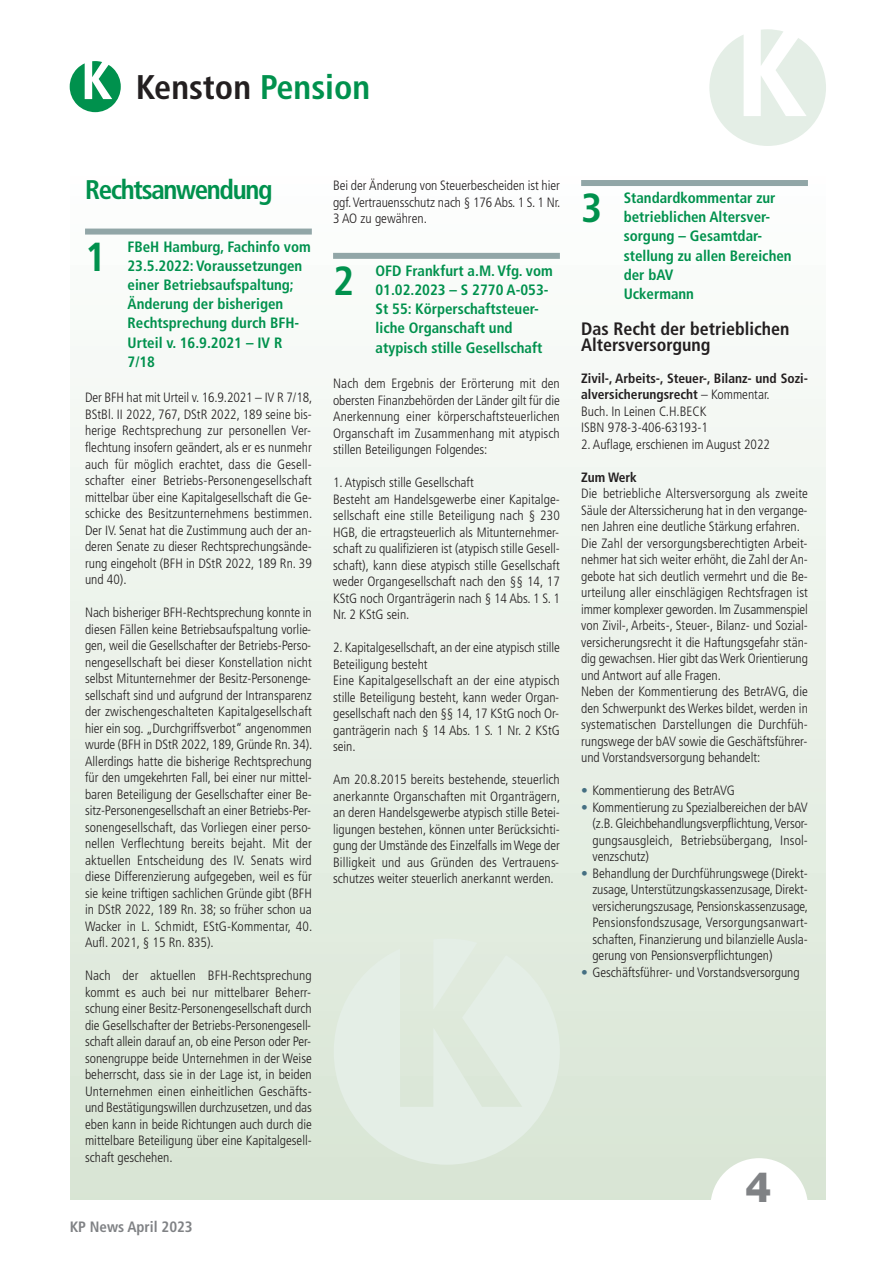
<style>
.page{position:relative;width:893px;height:1263px;background:#fff}
.page>*{position:absolute;margin:0;border:0;box-sizing:border-box;transform-origin:0 0}
.t1{font:800 42px "Helvetica Neue";color:#808285}
.t2{font:700 condensed 40.5px "Frutiger";color:#00914d}
.t3{font:700 condensed 34.2px "Frutiger";color:#231f20}
.t4{font:700 condensed 27px "Frutiger";letter-spacing:-.05em;color:#00914d}
.t5{font:700 condensed 18px/16.5px "Frutiger";color:#231f20}
.t6{font:700 condensed 15px/19.2px "Frutiger";color:#00914d}
.t7{font:700 condensed 15px "Frutiger";color:#808285}
.t8{font:300 condensed 13.5px/16.5px "Frutiger";color:#231f20;text-align:justify}
.t9{font:700 condensed 13.5px/16.5px "Frutiger";color:#231f20}
.s1{color:#00914d}
.s2{font-weight:300}
.s3{color:#456f82}
</style>
<div class="page">
<div style="left:70px;top:168px;width:756px;height:1031px;background:linear-gradient(to bottom,#fdfefe,#d8e5d4)"></div>
<div style="left:710px;top:1158px;width:98px;height:98px;background:#fff;border-radius:50%"></div>
<div style="left:85px;top:229px;width:227px;height:6px;background:#91a6a7"></div>
<svg style="left:709px;top:29px;width:117px;height:117px"></svg>
<svg style="left:70px;top:61px;width:51px;height:51px"></svg>
<div style="left:333px;top:253px;width:227px;height:6px;background:#91a6a7"></div>
<div style="left:581px;top:180px;width:227px;height:6px;background:#91a6a7"></div>
<svg style="left:433px;top:938px;width:44px;height:11px"></svg>
<svg style="left:334px;top:949px;width:226px;height:216px;background:#e1ebe0"></svg>
<h3 class="t3" style="left:136px;top:73px;width:236px">Kenston <span class="s1">Pension</span></h3>
<h3 class="t4" style="left:85px;top:179px;width:189px">Rechtsanwendung</h3>
<h2 class="t2" style="left:85px;top:240px;width:23px">1</h2>
<p class="t6" style="left:127px;top:238px;width:185px">FBeH Hamburg, Fachinfo vom<br>23.5.2022: Voraussetzungen einer Betriebsaufspaltung;<br>Änderung der bisherigen<br>Rechtsprechung durch BFH-<br>Urteil v. 16.9.2021 – IV R<br>7/18</p>
<p class="t8" style="left:85px;top:391px;width:229px">Der BFH hat mit Urteil v. 16.9.2021 – IV R 7/18, BStBl. II 2022, 767, DStR 2022, 189 seine bis&shy;herige Rechtsprechung zur personellen Ver&shy;flechtung insofern geändert, als er es nunmehr auch für möglich erachtet, dass die Gesell&shy;schafter einer Betriebs-Personengesellschaft mittelbar über eine Kapitalgesellschaft die Ge&shy;schicke des Besitzunternehmens bestimmen.<br>Der IV. Senat hat die Zustimmung auch der an&shy;deren Senate zu dieser Rechtsprechungsände&shy;rung eingeholt (BFH in DStR 2022, 189 Rn. 39 und 40).</p>
<p class="t8" style="left:85px;top:605px;width:229px">Nach bisheriger BFH-Rechtsprechung konnte in diesen Fällen keine Betriebsaufspaltung vorlie&shy;gen, weil die Gesellschafter der Betriebs-Perso&shy;nengesellschaft bei dieser Konstellation nicht selbst Mitunternehmer der Besitz-Personenge&shy;sellschaft sind und aufgrund der Intransparenz der zwischengeschalteten Kapitalgesellschaft hier ein sog. „Durchgriffsverbot“ angenommen wurde (BFH in DStR 2022, 189, Gründe Rn. 34).<br>Allerdings hatte die bisherige Rechtsprechung für den umgekehrten Fall, bei einer nur mittel&shy;baren Beteiligung der Gesellschafter einer Be&shy;sitz-Personengesellschaft an einer Betriebs-Per&shy;sonengesellschaft, das Vorliegen einer perso&shy;nellen Verflechtung bereits bejaht. Mit der aktuellen Entscheidung des IV. Senats wird diese Differenzierung aufgegeben, weil es für sie keine triftigen sachlichen Gründe gibt (BFH in DStR 2022, 189 Rn. 38; so früher schon ua Wacker in L. Schmidt, EStG-Kommentar, 40.<br>Aufl. 2021, § 15 Rn. 835).</p>
<p class="t8" style="left:85px;top:968px;width:228px">Nach der aktuellen BFH-Rechtsprechung kommt es auch bei nur mittelbarer Beherr&shy;schung einer Besitz-Personengesellschaft durch die Gesellschafter der Betriebs-Personengesell&shy;schaft allein darauf an, ob eine Person oder Per&shy;sonengruppe beide Unternehmen in der Weise beherrscht, dass sie in der Lage ist, in beiden Unternehmen einen einheitlichen Geschäfts&shy;und Bestätigungswillen durchzusetzen, und das eben kann in beide Richtungen auch durch die mittelbare Beteiligung über eine Kapitalgesell&shy;schaft geschehen.</p>
<p class="t7" style="left:70px;top:1221px;width:125px">KP News April 2023</p>
<p class="t8" style="left:333px;top:178px;width:229px">Bei der Änderung von Steuerbescheiden ist hier ggf.Vertrauensschutz nach § 176 Abs. 1 S. 1 Nr.<br>3 AO zu gewähren.</p>
<h2 class="t2" style="left:333px;top:265px;width:23px">2</h2>
<p class="t6" style="left:375px;top:262px;width:179px">OFD Frankfurt a.M. Vfg. vom<br>01.02.2023 – S 2770 A-053-<br>St 55: Körperschaftsteuer&shy;liche Organschaft und atypisch stille Gesellschaft</p>
<p class="t8" style="left:333px;top:376px;width:228px">Nach dem Ergebnis der Erörterung mit den obersten Finanzbehörden der Länder gilt für die Anerkennung einer körperschaftsteuerlichen Organschaft im Zusammenhang mit atypisch stillen Beteiligungen Folgendes:</p>
<p class="t8" style="left:333px;top:475px;width:228px;text-align:left">1. Atypisch stille Gesellschaft<br>Besteht am Handelsgewerbe einer Kapitalge&shy;sellschaft eine stille Beteiligung nach § 230<br>HGB, die ertragsteuerlich als Mitunternehmer&shy;schaft zu qualifizieren ist (atypisch stille Gesell&shy;schaft), kann diese atypisch stille Gesellschaft weder Organgesellschaft nach den §§ 14, 17<br>KStG noch Organträgerin nach § 14 Abs. 1 S. 1<br>Nr. 2 KStG sein.</p>
<p class="t8" style="left:333px;top:640px;width:228px;text-align:left">2. Kapitalgesellschaft, an der eine atypisch stille Beteiligung besteht<br>Eine Kapitalgesellschaft an der eine atypisch stille Beteiligung besteht, kann weder Organ&shy;gesellschaft nach den §§ 14, 17 KStG noch Or&shy;ganträgerin nach § 14 Abs. 1 S. 1 Nr. 2 KStG sein.</p>
<p class="t8" style="left:333px;top:772px;width:229px">Am 20.8.2015 bereits bestehende, steuerlich anerkannte Organschaften mit Organträgern, an deren Handelsgewerbe atypisch stille Betei&shy;ligungen bestehen, können unter Berücksichti&shy;gung der Umstände des Einzelfalls imWege der Billigkeit und aus Gründen des Vertrauens&shy;schutzes weiter steuerlich anerkannt werden.</p>
<h2 class="t2" style="left:581px;top:192px;width:23px">3</h2>
<p class="t6" style="left:624px;top:189px;width:170px">Standardkommentar zur betrieblichen Altersver&shy;sorgung – Gesamtdar&shy;stellung zu allen Bereichen der bAV<br>Uckermann</p>
<h3 class="t5" style="left:581px;top:322px;width:210px">Das Recht der betrieblichen<br>Altersversorgung</h3>
<p class="t9" style="left:581px;top:371px;width:228px">Zivil-, Arbeits-, Steuer-, Bilanz- und Sozi&shy;alversicherungsrecht <span class="s2">– Kommentar.<br>Buch. In Leinen C.H.BECK<br>ISBN 978-3-406-63193-1</span></p>
<p class="t8" style="left:581px;top:437px;width:190px">2. Auflage, erschienen im August 2022</p>
<p class="t9" style="left:581px;top:470px;width:57px">Zum Werk</p>
<p class="t8" style="left:581px;top:486px;width:228px;text-align:left">Die betriebliche Altersversorgung als zweite Säule der Alterssicherung hat in den vergange&shy;nen Jahren eine deutliche Stärkung erfahren.<br>Die Zahl der versorgungsberechtigten Arbeit&shy;nehmer hat sich weiter erhöht, die Zahl der An&shy;gebote hat sich deutlich vermehrt und die Be&shy;urteilung aller einschlägigen Rechtsfragen ist immer komplexer geworden. Im Zusammenspiel von Zivil-, Arbeits-, Steuer-, Bilanz- und Sozial&shy;versicherungsrecht it die Haftungsgefahr stän&shy;dig gewachsen. Hier gibt dasWerk Orientierung und Antwort auf alle Fragen.<br>Neben der Kommentierung des BetrAVG, die den Schwerpunkt des Werkes bildet, werden in systematischen Darstellungen die Durchfüh&shy;rungswege der bAV sowie die Geschäftsführer&shy;und Vorstandsversorgung behandelt:</p>
<p class="t8" style="left:581px;top:783px;width:155px"><span class="s3">•</span> Kommentierung des BetrAVG</p>
<p class="t8" style="left:592px;top:800px;width:217px;text-indent:-11px"><span class="s3">•</span> Kommentierung zu Spezialbereichen der bAV (z.B. Gleichbehandlungsverpflichtung,Versor&shy;gungsausgleich, Betriebsübergang, Insol&shy;venzschutz)</p>
<p class="t8" style="left:592px;top:866px;width:217px;text-indent:-11px"><span class="s3">•</span> Behandlung der Durchführungswege (Direkt&shy;zusage, Unterstützungskassenzusage, Direkt&shy;versicherungszusage, Pensionskassenzusage, Pensionsfondszusage, Versorgungsanwart&shy;schaften, Finanzierung und bilanzielle Ausla&shy;gerung von Pensionsverpflichtungen)</p>
<p class="t8" style="left:581px;top:965px;width:220px"><span class="s3">•</span> Geschäftsführer- und Vorstandsversorgung</p>
<h1 class="t1" style="left:745px;top:1171px;width:28px">4</h1>
</div>
